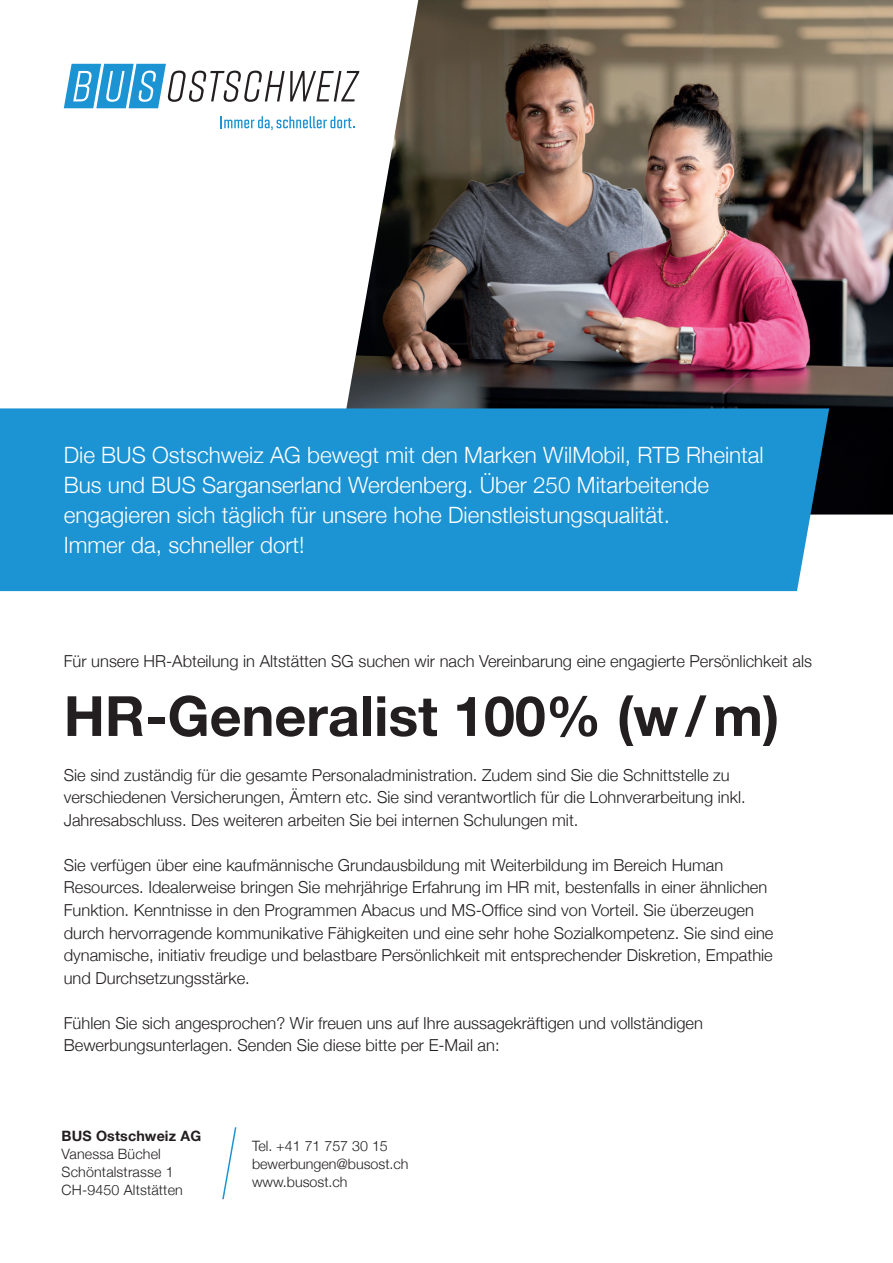
<style>
.page{position:relative;width:893px;height:1263px;background:#fff}
.page>*{position:absolute;margin:0;border:0;box-sizing:border-box;transform-origin:0 0}
.t1{font:700 55.5px "Helvetica Neue";color:#231f20}
.t2{font:300 22.5px/30px "Helvetica Neue";color:#fff}
.t3{font:300 16.5px/22.5px "Helvetica Neue";color:#231f20}
.t4{font:300 14.25px/18px "Helvetica Neue";letter-spacing:.01em;color:#231f20}
.t5{font:700 14.25px "Helvetica Neue";letter-spacing:.01em;color:#231f20}
</style>
<div class="page">
<img style="left:346px;top:0;width:547px;height:514px">
<div style="left:0;top:408px;width:829px;height:183px;background:#1c93d2"></div>
<svg style="left:64px;top:64px;width:295px;height:44px"></svg>
<svg style="left:221px;top:116px;width:133px;height:14px"></svg>
<svg style="left:222px;top:1127px;width:15px;height:73px"></svg>
<h2 class="t2" style="left:64px;top:440px;width:701px">Die BUS Ostschweiz AG bewegt mit den Marken WilMobil, RTB Rheintal Bus und BUS Sarganserland Werdenberg. Über 250 Mitarbeitende engagieren sich täglich für unsere hohe Dienstleistungsqualität.<br>Immer da, schneller dort!</h2>
<p class="t3" style="left:64px;top:649px;width:750px">Für unsere HR-Abteilung in Altstätten SG suchen wir nach Vereinbarung eine engagierte Persönlichkeit als</p>
<h1 class="t1" style="left:64px;top:682px;width:717px">HR-Generalist 100% (w/m)</h1>
<p class="t3" style="left:64px;top:763px;width:683px">Sie sind zuständig für die gesamte Personaladministration. Zudem sind Sie die Schnittstelle zu verschiedenen Versicherungen, Ämtern etc. Sie sind verantwortlich für die Lohnverarbeitung inkl.<br>Jahresabschluss. Des weiteren arbeiten Sie bei internen Schulungen mit.</p>
<p class="t3" style="left:64px;top:853px;width:711px">Sie verfügen über eine kaufmännische Grundausbildung mit Weiterbildung im Bereich Human Resources. Idealerweise bringen Sie mehrjährige Erfahrung im HR mit, bestenfalls in einer ähnlichen Funktion. Kenntnisse in den Programmen Abacus und MS-Office sind von Vorteil. Sie überzeugen durch hervorragende kommunikative Fähigkeiten und eine sehr hohe Sozialkompetenz. Sie sind eine dynamische, initiativ freudige und belastbare Persönlichkeit mit entsprechender Diskretion, Empathie und Durchsetzungsstärke.</p>
<p class="t3" style="left:64px;top:1011px;width:641px">Fühlen Sie sich angesprochen? Wir freuen uns auf Ihre aussagekräftigen und vollständigen<br>Bewerbungsunterlagen. Senden Sie diese bitte per E-Mail an:</p>
<p class="t5" style="left:62px;top:1127px;width:141px">BUS Ostschweiz AG</p>
<p class="t4" style="left:62px;top:1145px;width:123px">Vanessa Büchel<br>Schöntalstrasse 1<br>CH-9450 Altstätten</p>
<p class="t4" style="left:252px;top:1137px;width:158px">Tel. +41 71 757 30 15 bewerbungen@busost.ch www.busost.ch</p>
</div>
